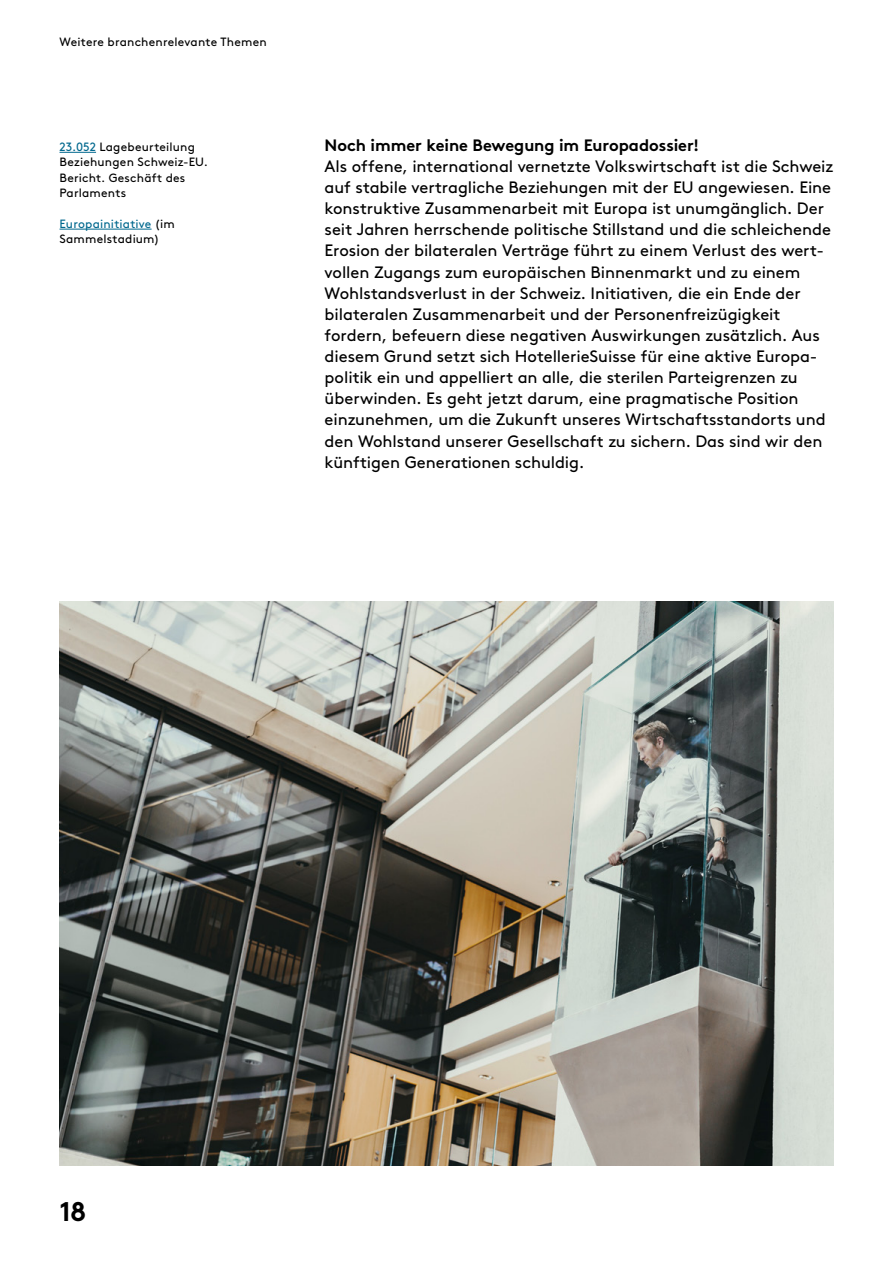
<style>
.page{position:relative;width:893px;height:1263px;background:#fff}
.page>*{position:absolute;margin:0;border:0;box-sizing:border-box;transform-origin:0 0}
.t1{font:700 27px "Brown Std";color:#000}
.t2{font:16.5px/21.1px "Brown Std";letter-spacing:-.005em;color:#000}
.t3{font:700 16.5px "Brown Std";letter-spacing:-.005em;color:#000}
.t4{font:12px/15.3px "Brown Std";letter-spacing:.015em;color:#000}
.s1{color:#00688e}
</style>
<div class="page">
<img style="left:60px;top:602px;width:773px;height:563px">
<hr style="left:60px;top:152px;width:36px;height:1px;background:#00688e">
<hr style="left:60px;top:229px;width:92px;height:1px;background:#00688e">
<p class="t4" style="left:60px;top:34px;width:209px">Weitere branchenrelevante Themen</p>
<p class="t4" style="left:60px;top:139px;width:150px"><span class="s1">23.052</span> Lagebeurteilung<br>Beziehungen Schweiz-EU.<br>Bericht. Geschäft des<br>Parlaments</p>
<p class="t4" style="left:60px;top:216px;width:117px"><span class="s1">Europainitiative</span> (im<br>Sammelstadium)</p>
<p class="t3" style="left:325px;top:135px;width:376px">Noch immer keine Bewegung im Europadossier!</p>
<p class="t2" style="left:325px;top:156px;width:510px">Als offene, international vernetzte Volkswirtschaft ist die Schweiz auf stabile vertragliche Beziehungen mit der EU angewiesen. Eine konstruktive Zusammenarbeit mit Europa ist unumgänglich. Der seit Jahren herrschende politische Stillstand und die schleichende Erosion der bilateralen Verträge führt zu einem Verlust des wert&shy;vollen Zugangs zum europäischen Binnenmarkt und zu einem Wohlstandsverlust in der Schweiz. Initiativen, die ein Ende der bilateralen Zusammenarbeit und der Personenfreizügigkeit fordern, befeuern diese negativen Auswirkungen zusätzlich. Aus diesem Grund setzt sich HotellerieSuisse für eine aktive Europa&shy;politik ein und appelliert an alle, die sterilen Parteigrenzen zu überwinden. Es geht jetzt darum, eine pragmatische Position einzunehmen, um die Zukunft unseres Wirtschaftsstandorts und den Wohlstand unserer Gesellschaft zu sichern. Das sind wir den künftigen Generationen schuldig.</p>
<h1 class="t1" style="left:60px;top:1195px;width:28px">18</h1>
</div>
